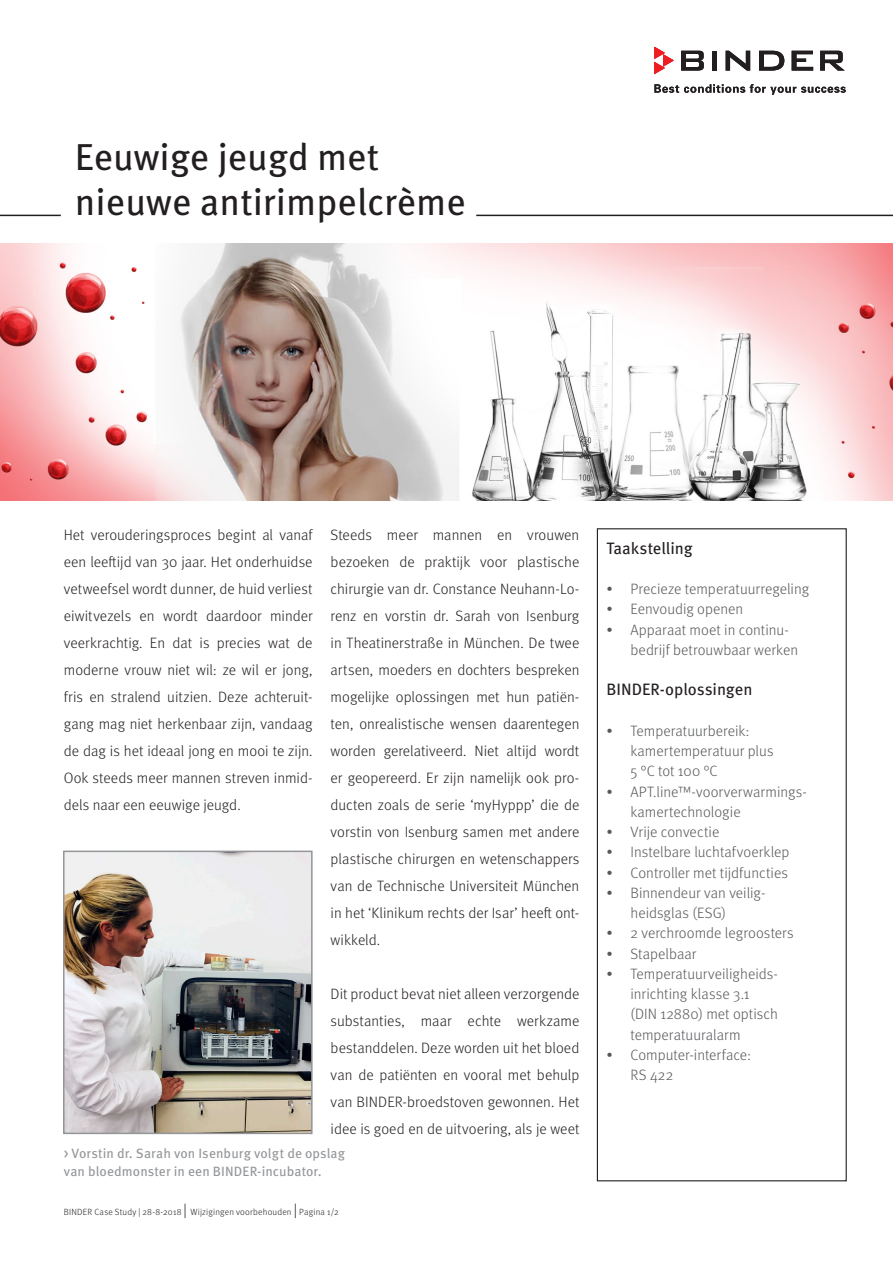
<style>
.page{position:relative;width:893px;height:1263px;background:#fff}
.page>*{position:absolute;margin:0;border:0;box-sizing:border-box;transform-origin:0 0}
.t1{font:37.5px/45px "Meta Pro";color:#231f20}
.rechte_Box{font:16.5px "Meta Pro";color:#231f20}
.Fließtext{font:300 15px/27px "Meta Pro";color:#231f20;text-align:justify}
.t2{font:300 15px/20.2px "Meta Pro";color:#57585a}
.BU{font:13.5px/18px "Meta Pro";letter-spacing:.005em;color:#939598}
.t3{font:300 9px "Meta Pro";letter-spacing:.025em;color:#231f20}
.s1{font-size:15px}
</style>
<div class="page">
<svg style="left:654px;top:84px;width:192px;height:11px"></svg>
<svg style="left:681px;top:51px;width:23px;height:20px"></svg>
<div style="left:712px;top:51px;width:5px;height:20px;background:#231f20"></div>
<svg style="left:726px;top:51px;width:24px;height:20px"></svg>
<svg style="left:759px;top:51px;width:25px;height:20px"></svg>
<svg style="left:792px;top:51px;width:21px;height:20px"></svg>
<svg style="left:820px;top:51px;width:25px;height:20px"></svg>
<svg style="left:654px;top:47px;width:19px;height:27px"></svg>
<img style="left:0;top:243px;width:893px;height:258px">
<div style="left:597px;top:528px;width:250px;height:653px;border:1px solid #231f20"></div>
<hr style="left:0;top:215px;width:61px;height:1px;background:#231f20">
<hr style="left:476px;top:215px;width:417px;height:1px;background:#231f20">
<img style="left:66px;top:853px;width:244px;height:278px">
<div style="left:63px;top:850px;width:250px;height:284px;border:2px solid #939598"></div>
<p class="t1" style="left:75px;top:132px;width:393px">Eeuwige jeugd met nieuwe antirimpelcrème</p>
<p class="Fließtext" style="left:64px;top:521px;width:250px">Het verouderingsproces begint al vanaf een leeftijd van 30 jaar. Het onderhuidse vetweefsel wordt dunner, de huid verliest eiwitvezels en wordt daardoor minder veerkrachtig. En dat is precies wat de moderne vrouw niet wil: ze wil er jong, fris en stralend uitzien. Deze achteruit&shy;gang mag niet herkenbaar zijn, vandaag de dag is het ideaal jong en mooi te zijn.<br>Ook steeds meer mannen streven inmid&shy;dels naar een eeuwige jeugd.</p>
<p class="Fließtext" style="left:331px;top:521px;width:250px">Steeds meer mannen en vrouwen bezoeken de praktijk voor plastische chirurgie van dr. Constance Neuhann-Lo&shy;renz en vorstin dr. Sarah von Isenburg in Theatinerstraße in München. De twee artsen, moeders en dochters bespreken mogelijke oplossingen met hun patiën&shy;ten, onrealistische wensen daarentegen worden gerelativeerd. Niet altijd wordt er geopereerd. Er zijn namelijk ook pro&shy;ducten zoals de serie ‘myHyppp’ die de vorstin von Isenburg samen met andere plastische chirurgen en wetenschappers van de Technische Universiteit München in het ‘Klinikum rechts der Isar’ heeft ont&shy;wikkeld.</p>
<p class="Fließtext" style="left:331px;top:980px;width:250px">Dit product bevat niet alleen verzorgende substanties, maar echte werkzame bestanddelen. Deze worden uit het bloed van de patiënten en vooral met behulp van BINDER-broedstoven gewonnen. Het idee is goed en de uitvoering, als je weet</p>
<p class="BU" style="left:64px;top:1143px;width:283px">&gt; Vorstin dr. Sarah von Isenburg volgt de opslag van bloedmonster in een BINDER-incubator.</p>
<p class="t3" style="left:64px;top:1205px;width:277px">BINDER Case Study | 28-8-2018 <span class="s1">|</span> Wijzigingen voorbehouden <span class="s1">|</span> Pagina 1/2</p>
<p class="rechte_Box" style="left:606px;top:535px;width:88px">Taakstelling</p>
<p class="t2" style="left:606px;top:578px;width:204px">• Precieze temperatuurregeling</p>
<p class="t2" style="left:606px;top:598px;width:138px">• Eenvoudig openen</p>
<p class="t2" style="left:630px;top:618px;width:169px;text-indent:-24px">• Apparaat moet in continu&shy;bedrijf betrouwbaar werken</p>
<p class="rechte_Box" style="left:606px;top:677px;width:148px">BINDER-oplossingen</p>
<p class="t2" style="left:630px;top:720px;width:145px;text-indent:-24px">• Temperatuurbereik: kamertemperatuur plus<br>5 °C tot 100 °C</p>
<p class="t2" style="left:630px;top:780px;width:176px;text-indent:-24px">• APT.line™-voorverwarmings&shy;kamertechnologie</p>
<p class="t2" style="left:606px;top:821px;width:114px">• Vrije convectie</p>
<p class="t2" style="left:606px;top:841px;width:185px">• Instelbare luchtafvoerklep</p>
<p class="t2" style="left:606px;top:861px;width:183px">• Controller met tijdfuncties</p>
<p class="t2" style="left:630px;top:882px;width:136px;text-indent:-24px">• Binnendeur van veilig&shy;heidsglas (ESG)</p>
<p class="t2" style="left:606px;top:922px;width:189px">• 2 verchroomde legroosters</p>
<p class="t2" style="left:606px;top:942px;width:91px">• Stapelbaar</p>
<p class="t2" style="left:630px;top:963px;width:149px;text-indent:-24px">• Temperatuurveiligheids&shy;inrichting klasse 3.1 (DIN 12880) met optisch temperatuuralarm</p>
<p class="t2" style="left:630px;top:1044px;width:122px;text-indent:-24px">• Computer-interface:<br>RS 422</p>
</div>
